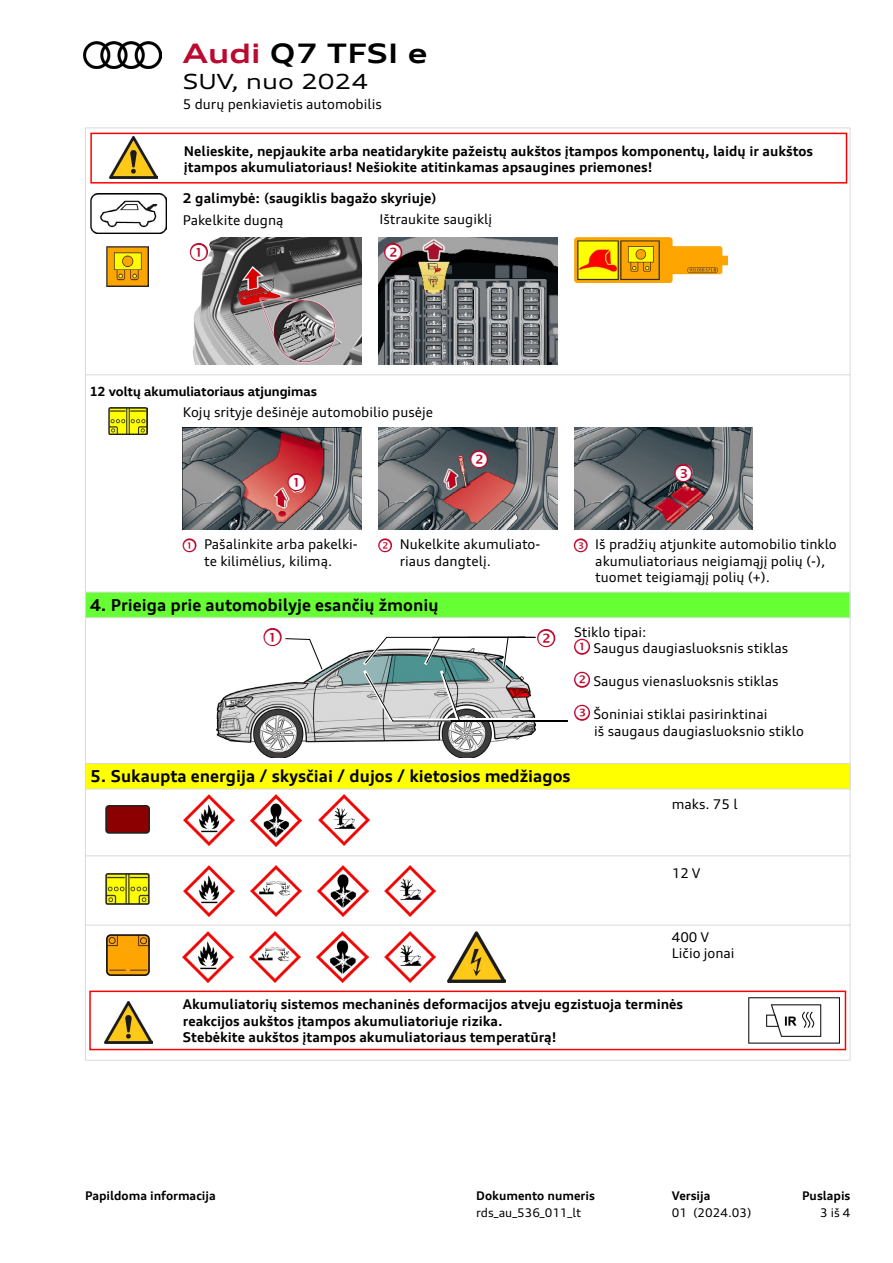
<style>
.page{position:relative;width:893px;height:1263px;background:#fff}
.page>*{position:absolute;margin:0;border:0;box-sizing:border-box;transform-origin:0 0}
.Kopfzeile_Ueberschrift{font:700 expanded 27px "Audi Type";color:#000}
.Kopfzeile_Untertitel{font:expanded 21px "Audi Type";color:#000}
.Kapiteltitel{font:700 16.5px "Audi Type";color:#000}
.Text{font:13.5px/16.5px "Audi Type";color:#000}
.Warntext{font:700 13.5px/16.5px "Audi Type";color:#000}
.Text-2{font:700 13.5px "Audi Type";color:#000}
.Text_fett{font:700 13.5px "VW Head Office";color:#000}
.Fusszeile_fett{font:700 12px "Audi Type";color:#000}
.Fusszeile{font:12px "Audi Type";color:#000}
.s1{color:#bb0a30}
</style>
<div class="page">
<img style="left:217px;top:652px;width:319px;height:106px">
<hr style="left:85px;top:374px;width:765px;height:1px;background:#dadada">
<hr style="left:85px;top:1060px;width:765px;height:1px;background:#dadada">
<img style="left:90px;top:193px;width:77px;height:40px">
<div style="left:85px;top:592px;width:765px;height:26px;background:#6f3"></div>
<div style="left:85px;top:592px;width:765px;height:26px;border:1px solid #dadada"></div>
<hr style="left:85px;top:128px;width:765px;height:1px;background:#dadada">
<hr style="left:85px;top:128px;width:1px;height:932px;background:#dadada">
<hr style="left:850px;top:128px;width:1px;height:932px;background:#dadada">
<img style="left:193px;top:237px;width:168px;height:128px">
<img style="left:378px;top:237px;width:179px;height:128px">
<img style="left:106px;top:246px;width:43px;height:40px">
<img style="left:574px;top:237px;width:153px;height:45px">
<img style="left:183px;top:427px;width:178px;height:102px">
<img style="left:378px;top:427px;width:179px;height:102px">
<img style="left:574px;top:427px;width:179px;height:102px">
<img style="left:108px;top:407px;width:39px;height:27px">
<hr style="left:85px;top:925px;width:765px;height:1px;background:#dadada">
<div style="left:85px;top:763px;width:765px;height:26px;background:#ff0"></div>
<div style="left:85px;top:763px;width:765px;height:26px;border:1px solid #dadada"></div>
<img style="left:183px;top:865px;width:51px;height:51px">
<img style="left:317px;top:865px;width:51px;height:51px">
<img style="left:250px;top:865px;width:51px;height:51px">
<img style="left:384px;top:865px;width:51px;height:51px">
<img style="left:106px;top:874px;width:43px;height:30px">
<img style="left:104px;top:1001px;width:48px;height:42px">
<div style="left:89px;top:990px;width:757px;height:60px;border:2px solid #f00"></div>
<img style="left:183px;top:931px;width:51px;height:51px">
<img style="left:250px;top:931px;width:51px;height:51px">
<img style="left:317px;top:931px;width:51px;height:51px">
<img style="left:384px;top:931px;width:51px;height:51px">
<img style="left:448px;top:931px;width:58px;height:51px">
<img style="left:106px;top:934px;width:43px;height:42px">
<img style="left:748px;top:998px;width:92px;height:46px">
<img style="left:109px;top:137px;width:48px;height:42px">
<div style="left:90px;top:133px;width:757px;height:51px;border:2px solid #f00"></div>
<hr style="left:85px;top:855px;width:765px;height:1px;background:#dadada">
<img style="left:251px;top:795px;width:51px;height:51px">
<img style="left:183px;top:795px;width:51px;height:51px">
<img style="left:319px;top:795px;width:51px;height:51px">
<img style="left:106px;top:805px;width:43px;height:29px">
<img style="left:84px;top:41px;width:78px;height:27px">
<svg style="left:265px;top:638px;width:58px;height:32px"></svg>
<svg style="left:360px;top:636px;width:208px;height:87px"></svg>
<svg style="left:193px;top:244px;width:13px;height:16px"></svg>
<svg style="left:386px;top:244px;width:15px;height:16px"></svg>
<svg style="left:289px;top:474px;width:15px;height:16px"></svg>
<svg style="left:472px;top:451px;width:15px;height:16px"></svg>
<svg style="left:676px;top:465px;width:15px;height:16px"></svg>
<p class="Kopfzeile_Ueberschrift" style="left:183px;top:37px;width:246px"><span class="s1">Audi</span> Q7 TFSI e</p>
<p class="Kopfzeile_Untertitel" style="left:183px;top:68px;width:187px">SUV, nuo 2024</p>
<p class="Text" style="left:183px;top:96px;width:201px">5 durų penkiavietis automobilis</p>
<p class="Warntext" style="left:184px;top:142px;width:631px">Nelieskite, nepjaukite arba neatidarykite pažeistų aukštos įtampos komponentų, laidų ir aukštos įtampos akumuliatoriaus! Nešiokite atitinkamas apsaugines priemones!</p>
<p class="Text-2" style="left:183px;top:190px;width:255px">2 galimybė: (saugiklis bagažo skyriuje)</p>
<p class="Text" style="left:183px;top:212px;width:102px">Pakelkite dugną</p>
<p class="Text" style="left:379px;top:211px;width:114px">Ištraukite saugiklį</p>
<p class="Text_fett" style="left:90px;top:382px;width:229px">12 voltų akumuliatoriaus atjungimas</p>
<p class="Text" style="left:183px;top:404px;width:252px">Kojų srityje dešinėje automobilio pusėje</p>
<p class="Text" style="left:204px;top:536px;width:155px">Pašalinkite arba pakelki&shy;te kilimėlius, kilimą.</p>
<p class="Text" style="left:400px;top:536px;width:142px">Nukelkite akumuliato&shy;riaus dangtelį.</p>
<p class="Text" style="left:595px;top:536px;width:243px">Iš pradžių atjunkite automobilio tinklo akumuliatoriaus neigiamąjį polių (-), tuomet teigiamąjį polių (+).</p>
<p class="Kapiteltitel" style="left:90px;top:595px;width:350px">4. Prieiga prie automobilyje esančių žmonių</p>
<p class="Text" style="left:574px;top:623px;width:74px">Stiklo tipai:</p>
<p class="Text" style="left:593px;top:640px;width:196px">Saugus daugiasluoksnis stiklas</p>
<p class="Text" style="left:593px;top:673px;width:187px">Saugus vienasluoksnis stiklas</p>
<p class="Text" style="left:593px;top:706px;width:212px">Šoniniai stiklai pasirinktinai<br>iš saugaus daugiasluoksnio stiklo</p>
<p class="Kapiteltitel" style="left:90px;top:766px;width:482px">5. Sukaupta energija / skysčiai / dujos / kietosios medžiagos</p>
<p class="Text" style="left:672px;top:795px;width:67px">maks. 75 l</p>
<p class="Text" style="left:672px;top:864px;width:30px">12 V</p>
<p class="Text" style="left:672px;top:928px;width:39px">400 V</p>
<p class="Text" style="left:672px;top:945px;width:64px">Ličio jonai</p>
<p class="Warntext" style="left:183px;top:996px;width:502px">Akumuliatorių sistemos mechaninės deformacijos atveju egzistuoja terminės reakcijos aukštos įtampos akumuliatoriuje rizika.</p>
<p class="Warntext" style="left:183px;top:1029px;width:375px">Stebėkite aukštos įtampos akumuliatoriaus temperatūrą!</p>
<p class="Fusszeile_fett" style="left:85px;top:1188px;width:132px">Papildoma informacija</p>
<p class="Fusszeile_fett" style="left:476px;top:1188px;width:120px">Dokumento numeris</p>
<p class="Fusszeile" style="left:476px;top:1205px;width:106px">rds_au_536_011_lt</p>
<p class="Fusszeile_fett" style="left:672px;top:1188px;width:40px">Versija</p>
<p class="Fusszeile" style="left:672px;top:1205px;width:81px">01 (2024.03)</p>
<p class="Fusszeile_fett" style="left:802px;top:1188px;width:50px">Puslapis</p>
<p class="Fusszeile" style="left:820px;top:1205px;width:32px">3 iš 4</p>
</div>
